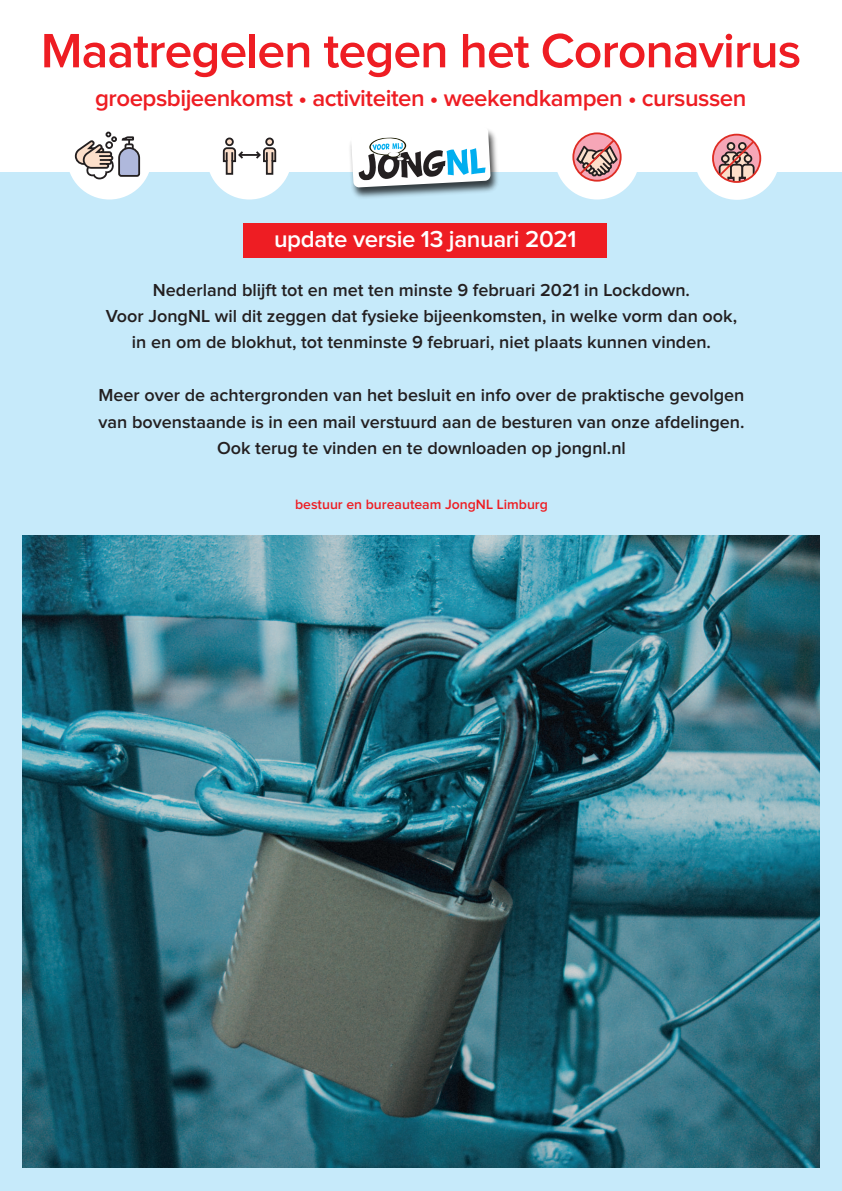
<style>
.page{position:relative;width:842px;height:1191px;background:#fff}
.page>*{position:absolute;margin:0;border:0;box-sizing:border-box;transform-origin:0 0}
.t1{font:600 50px "Proxima Nova";letter-spacing:-.02em;color:#ee1d23}
.t2{font:600 24px "Proxima Nova";letter-spacing:-.02em;color:#ee1d23}
.t3{font:600 24px "Proxima Nova";letter-spacing:-.015em;color:#fff}
.t4{font:600 18px/26.4px "Proxima Nova";color:#231f20;text-align:center}
.t5{font:600 14px "Proxima Nova";color:#ee1d23}
</style>
<div class="page">
<div style="left:0;top:172px;width:842px;height:1019px;background:#c6eafa"></div>
<div style="left:244px;top:223px;width:363px;height:35px;background:#ee1d23"></div>
<img style="left:350px;top:131px;width:148px;height:67px">
<svg style="left:351px;top:130px;width:140px;height:57px"></svg>
<div style="left:67px;top:114px;width:85px;height:85px;background:#fff;border-radius:50%"></div>
<svg style="left:74px;top:132px;width:67px;height:47px"></svg>
<div style="left:207px;top:114px;width:85px;height:85px;background:#fff;border-radius:50%"></div>
<div style="left:226px;top:138px;width:7px;height:7px;background:#fcdfca;border-radius:50%"></div>
<div style="left:225px;top:137px;width:9px;height:9px;border:2px solid #231f20;border-radius:50%"></div>
<div style="left:266px;top:138px;width:7px;height:7px;background:#fcdfca;border-radius:50%"></div>
<div style="left:265px;top:137px;width:9px;height:9px;border:2px solid #231f20;border-radius:50%"></div>
<hr style="left:239px;top:154px;width:21px;height:2px;background:#231f20">
<svg style="left:222px;top:146px;width:23px;height:29px"></svg>
<svg style="left:254px;top:146px;width:23px;height:29px"></svg>
<div style="left:555px;top:114px;width:85px;height:85px;background:#fff;border-radius:50%"></div>
<svg style="left:573px;top:133px;width:48px;height:48px"></svg>
<div style="left:572px;top:132px;width:50px;height:50px;border:2px solid #de2d24;border-radius:50%"></div>
<svg style="left:575px;top:138px;width:44px;height:40px"></svg>
<div style="left:694px;top:115px;width:86px;height:85px;background:#fff;border-radius:50%"></div>
<svg style="left:713px;top:135px;width:47px;height:47px"></svg>
<div style="left:712px;top:134px;width:49px;height:49px;border:2px solid #de2d24;border-radius:50%"></div>
<svg style="left:717px;top:139px;width:39px;height:44px"></svg>
<img style="left:23px;top:535px;width:797px;height:632px">
<h1 class="t1" style="left:41px;top:34px;width:762px">Maatregelen tegen het Coronavirus</h1>
<h2 class="t2" style="left:95px;top:90px;width:653px">groepsbijeenkomst • activiteiten • weekendkampen • cursussen</h2>
<h2 class="t3" style="left:274px;top:231px;width:304px">update versie 13 januari 2021</h2>
<p class="t4" style="left:106px;top:278px;width:633px">Nederland blijft tot en met ten minste 9 februari 2021 in Lockdown.<br>Voor JongNL wil dit zeggen dat fysieke bijeenkomsten, in welke vorm dan ook, in en om de blokhut, tot tenminste 9 februari, niet plaats kunnen vinden.</p>
<p class="t4" style="left:98px;top:384px;width:648px">Meer over de achtergronden van het besluit en info over de praktische gevolgen van bovenstaande is in een mail verstuurd aan de besturen van onze afdelingen.<br>Ook terug te vinden en te downloaden op jongnl.nl</p>
<p class="t5" style="left:295px;top:500px;width:254px">bestuur en bureauteam JongNL Limburg</p>
</div>
